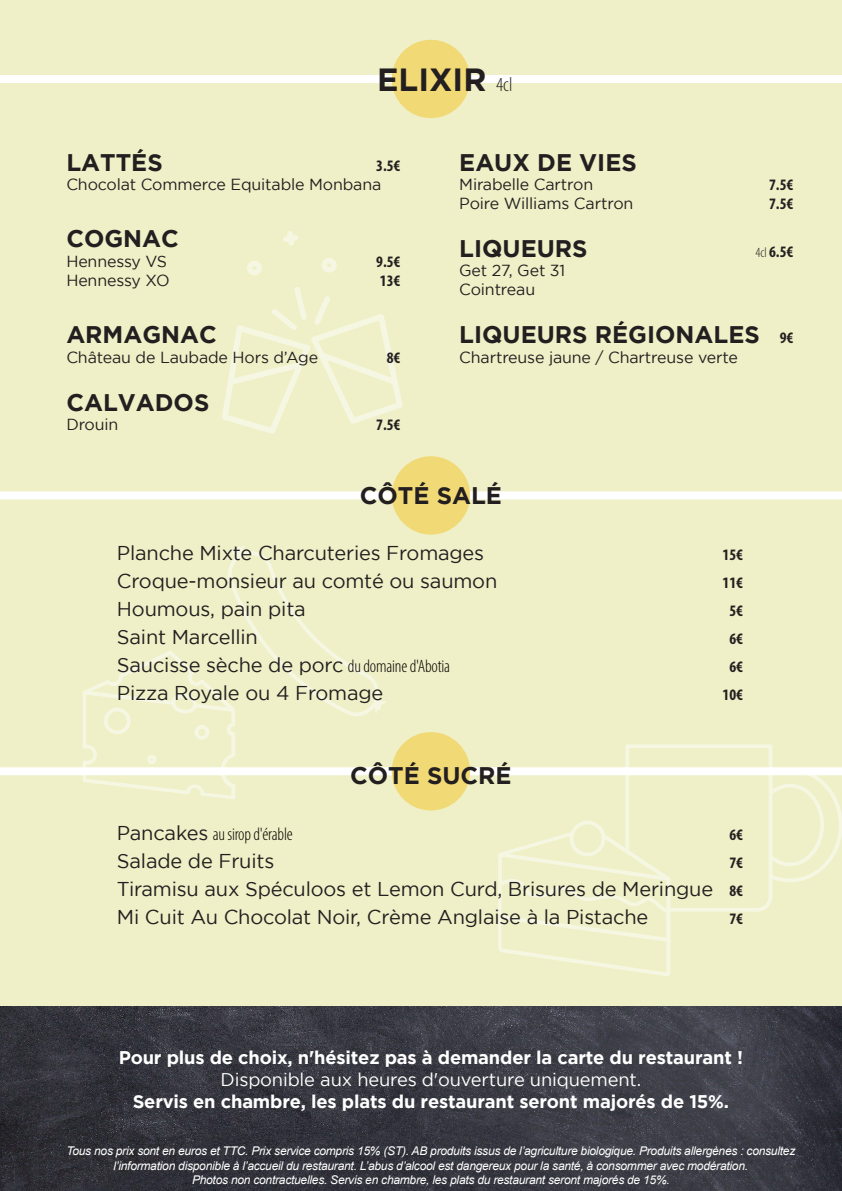
<style>
.page{position:relative;width:842px;height:1191px;background:#eff0c7}
.page>*{position:absolute;margin:0;border:0;box-sizing:border-box;transform-origin:0 0}
.t1{font:700 32px "Gotham";color:#231f20}
.t2{font:700 24px "Gotham";color:#231f20}
.t3{font:20px/28px "Gotham";letter-spacing:-.01em;color:#231f20}
.t4{font:700 18.4px "Gotham";letter-spacing:-.01em;color:#fff}
.t5{font:18.4px "Gotham";letter-spacing:-.01em;color:#fff}
.t6{font:300 condensed 18px "Myriad Pro";letter-spacing:-.01em;color:#080302}
.t7{font:16px/19.2px "Gotham";letter-spacing:-.01em;color:#231f20}
.t8{font:700 condensed 16px "Myriad Pro";color:#231f20}
.t9{font:italic 12px/14.4px "Arial";letter-spacing:-.02em;color:#fff;text-align:center}
.s1{font-family:"Myriad Pro";font-weight:300;font-stretch:condensed;font-size:20px}
.s2{font-weight:300;font-size:14px}
.s3{font-family:"Myriad Pro";font-stretch:condensed;font-size:16px}
.s4{font-family:"Myriad Pro";font-weight:300;font-stretch:condensed;font-size:18px;color:#080302}
.s5{font-family:"Gotham";font-weight:400;font-stretch:normal;font-size:20px;color:#231f20}
.s6{font-family:"Myriad Pro";font-weight:700;font-stretch:condensed;font-size:16px}
</style>
<div class="page">
<img style="left:0;top:1006px;width:842px;height:185px">
<div style="left:0;top:767px;width:842px;height:8px;background:#fff"></div>
<div style="left:0;top:491px;width:842px;height:8px;background:#fff"></div>
<div style="left:0;top:75px;width:842px;height:8px;background:#fff"></div>
<div style="left:392px;top:732px;width:78px;height:78px;background:#f1d975;border-radius:50%"></div>
<div style="left:392px;top:456px;width:78px;height:78px;background:#f1d975;border-radius:50%"></div>
<div style="left:392px;top:40px;width:78px;height:78px;background:#f1d975;border-radius:50%"></div>
<svg style="left:83px;top:545px;width:305px;height:254px"></svg>
<svg style="left:498px;top:744px;width:344px;height:232px"></svg>
<svg style="left:222px;top:287px;width:181px;height:147px"></svg>
<svg style="left:247px;top:261px;width:15px;height:15px"></svg>
<svg style="left:322px;top:258px;width:15px;height:15px"></svg>
<svg style="left:283px;top:231px;width:15px;height:15px"></svg>
<h1 class="t1" style="left:377px;top:61px;width:137px">ELIXIR <span class="s1">4cl</span></h1>
<h2 class="t2" style="left:66px;top:148px;width:98px">LATTÉS</h2>
<h3 class="t8" style="left:376px;top:155px;width:26px">3.5€</h3>
<h3 class="t7" style="left:66px;top:174px;width:316px">Chocolat Commerce Equitable Monbana</h3>
<h2 class="t2" style="left:66px;top:225px;width:114px">COGNAC</h2>
<h3 class="t7" style="left:66px;top:251px;width:102px">Hennessy VS</h3>
<h3 class="t8" style="left:376px;top:251px;width:26px">9.5€</h3>
<h3 class="t7" style="left:66px;top:270px;width:105px">Hennessy XO</h3>
<h3 class="t8" style="left:380px;top:270px;width:22px">13€</h3>
<h2 class="t2" style="left:66px;top:321px;width:152px">ARMAGNAC</h2>
<h3 class="t7" style="left:66px;top:347px;width:253px">Château de Laubade Hors d’Age</h3>
<h3 class="t8" style="left:387px;top:347px;width:15px">8€</h3>
<h2 class="t2" style="left:66px;top:388px;width:145px">CALVADOS</h2>
<h3 class="t7" style="left:66px;top:414px;width:54px">Drouin</h3>
<h3 class="t8" style="left:376px;top:414px;width:26px">7.5€</h3>
<h2 class="t2" style="left:459px;top:148px;width:179px">EAUX DE VIES</h2>
<h3 class="t7" style="left:459px;top:174px;width:135px">Mirabelle Cartron</h3>
<h3 class="t8" style="left:769px;top:174px;width:26px">7.5€</h3>
<h3 class="t7" style="left:459px;top:193px;width:176px">Poire Williams Cartron</h3>
<h3 class="t8" style="left:769px;top:194px;width:26px">7.5€</h3>
<h2 class="t2" style="left:459px;top:234px;width:130px">LIQUEURS</h2>
<h3 class="t8" style="left:755px;top:242px;width:39px"><span class="s2">4cl</span> 6.5€</h3>
<h3 class="t7" style="left:459px;top:261px;width:108px">Get 27, Get 31<br>Cointreau</h3>
<h2 class="t2" style="left:459px;top:321px;width:335px">LIQUEURS RÉGIONALES <span class="s3">9€</span></h2>
<h3 class="t7" style="left:459px;top:347px;width:280px">Chartreuse jaune / Chartreuse verte</h3>
<h2 class="t2" style="left:360px;top:482px;width:144px">CÔTÉ SALÉ</h2>
<h3 class="t3" style="left:117px;top:539px;width:369px">Planche Mixte Charcuteries Fromages</h3>
<h3 class="t8" style="left:723px;top:545px;width:22px">15€</h3>
<h3 class="t3" style="left:117px;top:567px;width:382px">Croque-monsieur au comté ou saumon</h3>
<h3 class="t8" style="left:723px;top:573px;width:22px">11€</h3>
<h3 class="t3" style="left:117px;top:595px;width:190px">Houmous, pain pita</h3>
<h3 class="t8" style="left:729px;top:601px;width:15px">5€</h3>
<h3 class="t3" style="left:117px;top:623px;width:142px">Saint Marcellin</h3>
<h3 class="t8" style="left:729px;top:629px;width:15px">6€</h3>
<h3 class="t3" style="left:117px;top:651px;width:335px">Saucisse sèche de porc <span class="s4">du domaine d'Abotia</span></h3>
<h3 class="t8" style="left:729px;top:657px;width:15px">6€</h3>
<h3 class="t3" style="left:117px;top:679px;width:268px">Pizza Royale ou 4 Fromage</h3>
<h3 class="t8" style="left:723px;top:685px;width:22px">10€</h3>
<h2 class="t2" style="left:350px;top:762px;width:163px">CÔTÉ SUCRÉ</h2>
<h3 class="t6" style="left:117px;top:824px;width:177px"><span class="s5">Pancakes</span> au sirop d'érable</h3>
<h3 class="t8" style="left:729px;top:825px;width:15px">6€</h3>
<h3 class="t3" style="left:117px;top:847px;width:159px">Salade de Fruits</h3>
<h3 class="t8" style="left:729px;top:853px;width:15px">7€</h3>
<h3 class="t3" style="left:117px;top:875px;width:627px">Tiramisu aux Spéculoos et Lemon Curd, Brisures de Meringue <span class="s6">8€<br></span>Mi Cuit Au Chocolat Noir, Crème Anglaise à la Pistache</h3>
<h3 class="t8" style="left:729px;top:909px;width:15px">7€</h3>
<h3 class="t4" style="left:119px;top:1047px;width:626px">Pour plus de choix, n'hésitez pas à demander la carte du restaurant !</h3>
<h3 class="t5" style="left:221px;top:1069px;width:422px">Disponible aux heures d'ouverture uniquement.</h3>
<h3 class="t4" style="left:133px;top:1091px;width:598px">Servis en chambre, les plats du restaurant seront majorés de 15%.</h3>
<p class="t9" style="left:66px;top:1143px;width:730px">Tous nos prix sont en euros et TTC. Prix service compris 15% (ST). AB produits issus de l’agriculture biologique. Produits allergènes : consultez l’information disponible à l’accueil du restaurant. L’abus d’alcool est dangereux pour la santé, à consommer avec modération.<br>Photos non contractuelles. Servis en chambre, les plats du restaurant seront majorés de 15%.</p>
</div>
